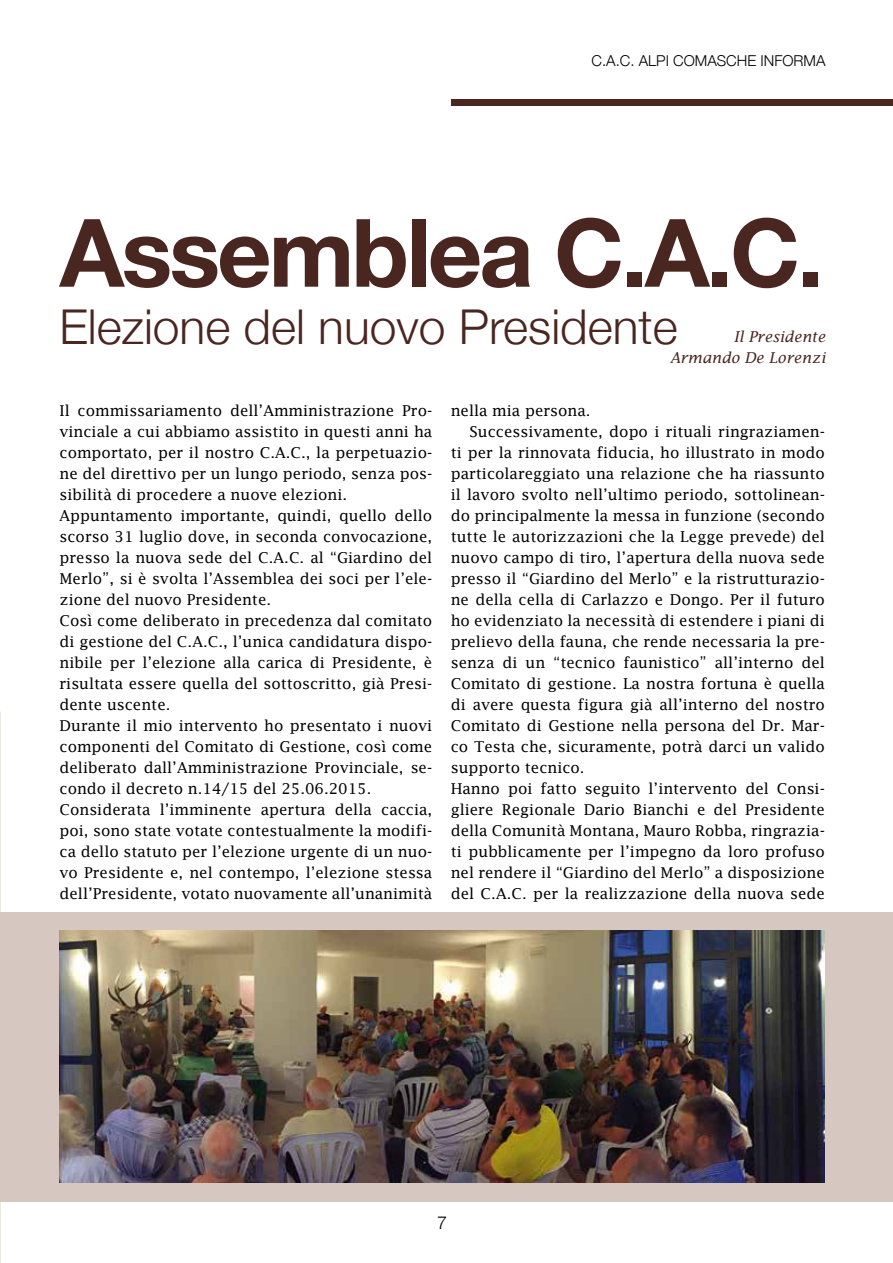
<style>
.page{position:relative;width:893px;height:1263px;background:#fff}
.page>*{position:absolute;margin:0;border:0;box-sizing:border-box;transform-origin:0 0}
.t1{font:700 94.5px "Helvetica Neue";letter-spacing:-.03em;color:#4a2621}
.t2{font:300 48px "Helvetica Neue";color:#4a2621}
.t3{font:300 18px "Helvetica Neue";color:#000}
.t4{font:15px/21px "Lucida Fax";color:#000}
.t5{font:italic 15px/21px "Lucida Fax";color:#4a2621;text-align:right}
.t6{font:300 15px "Helvetica Neue";color:#000}
</style>
<div class="page">
<div style="left:451px;top:99px;width:442px;height:7px;background:#4a2621"></div>
<div style="left:0;top:912px;width:893px;height:289px;background:#d6c8c1"></div>
<img style="left:60px;top:930px;width:765px;height:252px">
<p class="t6" style="left:591px;top:48px;width:235px">C.A.C. ALPI COMASCHE INFORMA</p>
<h1 class="t1" style="left:60px;top:179px;width:766px">Assemblea C.A.C.</h1>
<h2 class="t2" style="left:60px;top:288px;width:619px">Elezione del nuovo Presidente</h2>
<p class="t5" style="left:670px;top:326px;width:157px">Il Presidente<br>Armando De Lorenzi</p>
<p class="t4" style="left:60px;top:399px;width:374px">Il commissariamento dell’Amministrazione Pro&shy;vinciale a cui abbiamo assistito in questi anni ha comportato, per il nostro C.A.C., la perpetuazio&shy;ne del direttivo per un lungo periodo, senza pos&shy;sibilità di procedere a nuove elezioni.<br>Appuntamento importante, quindi, quello dello scorso 31 luglio dove, in seconda convocazione, presso la nuova sede del C.A.C. al “Giardino del Merlo”, si è svolta l’Assemblea dei soci per l’ele&shy;zione del nuovo Presidente.<br>Così come deliberato in precedenza dal comitato di gestione del C.A.C., l’unica candidatura dispo&shy;nibile per l’elezione alla carica di Presidente, è risultata essere quella del sottoscritto, già Presi&shy;dente uscente.<br>Durante il mio intervento ho presentato i nuovi componenti del Comitato di Gestione, così come deliberato dall’Amministrazione Provinciale, se&shy;condo il decreto n.14/15 del 25.06.2015.<br>Considerata l’imminente apertura della caccia, poi, sono state votate contestualmente la modifi&shy;ca dello statuto per l’elezione urgente di un nuo&shy;vo Presidente e, nel contempo, l’elezione stessa dell’Presidente, votato nuovamente all’unanimità</p>
<p class="t4" style="left:451px;top:399px;width:141px">nella mia persona.</p>
<p class="t4" style="left:470px;top:420px;width:357px">Successivamente, dopo i rituali ringraziamen-</p>
<p class="t4" style="left:451px;top:441px;width:376px">ti per la rinnovata fiducia, ho illustrato in modo</p>
<p class="t4" style="left:451px;top:462px;width:376px">particolareggiato una relazione che ha riassunto</p>
<p class="t4" style="left:451px;top:483px;width:376px">il lavoro svolto nell’ultimo periodo, sottolinean-</p>
<p class="t4" style="left:451px;top:504px;width:376px">do principalmente la messa in funzione (secondo</p>
<p class="t4" style="left:451px;top:525px;width:376px">tutte le autorizzazioni che la Legge prevede) del</p>
<p class="t4" style="left:451px;top:546px;width:376px">nuovo campo di tiro, l’apertura della nuova sede</p>
<p class="t4" style="left:451px;top:567px;width:376px">presso il “Giardino del Merlo” e la ristrutturazio-</p>
<p class="t4" style="left:451px;top:588px;width:376px">ne della cella di Carlazzo e Dongo. Per il futuro</p>
<p class="t4" style="left:451px;top:609px;width:376px">ho evidenziato la necessità di estendere i piani di</p>
<p class="t4" style="left:451px;top:630px;width:376px">prelievo della fauna, che rende necessaria la pre-</p>
<p class="t4" style="left:451px;top:651px;width:376px">senza di un “tecnico faunistico” all’interno del</p>
<p class="t4" style="left:451px;top:672px;width:376px">Comitato di gestione. La nostra fortuna è quella</p>
<p class="t4" style="left:451px;top:693px;width:376px">di avere questa figura già all’interno del nostro</p>
<p class="t4" style="left:451px;top:714px;width:376px">Comitato di Gestione nella persona del Dr. Mar-</p>
<p class="t4" style="left:451px;top:735px;width:376px">co Testa che, sicuramente, potrà darci un valido</p>
<p class="t4" style="left:451px;top:756px;width:135px">supporto tecnico.</p>
<p class="t4" style="left:451px;top:777px;width:376px">Hanno poi fatto seguito l’intervento del Consi-</p>
<p class="t4" style="left:451px;top:798px;width:376px">gliere Regionale Dario Bianchi e del Presidente</p>
<p class="t4" style="left:451px;top:819px;width:376px">della Comunità Montana, Mauro Robba, ringrazia-</p>
<p class="t4" style="left:451px;top:840px;width:376px">ti pubblicamente per l’impegno da loro profuso</p>
<p class="t4" style="left:451px;top:861px;width:376px">nel rendere il “Giardino del Merlo” a disposizione</p>
<p class="t4" style="left:451px;top:882px;width:376px">del C.A.C. per la realizzazione della nuova sede</p>
<p class="t3" style="left:437px;top:1208px;width:12px">7</p>
</div>
